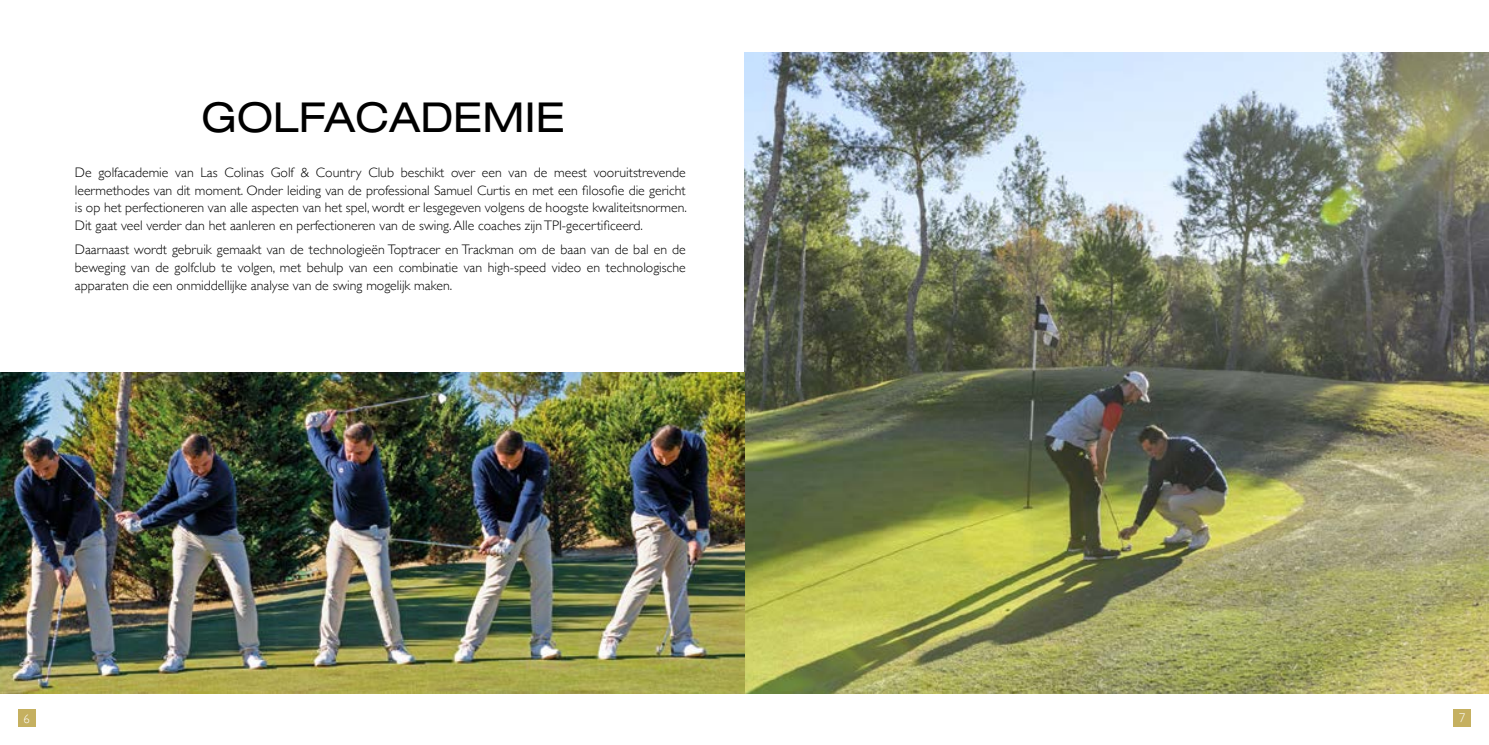
<style>
.page{position:relative;width:1489px;height:745px;background:#fff}
.page>*{position:absolute;margin:0;border:0;box-sizing:border-box;transform-origin:0 0}
.t1{font:expanded 41.25px "Helvetica Neue LT Std";color:#000}
.t2{font:300 13.75px/17.5px "Gill Sans";color:#000;text-align:justify}
.t3{font:300 12.5px "Gill Sans";color:#fff}
</style>
<div class="page">
<div style="left:18px;top:709px;width:17px;height:17px;background:#c5b060"></div>
<div style="left:1453px;top:708px;width:17px;height:18px;background:#c5b060"></div>
<img style="left:744px;top:53px;width:744px;height:639px">
<img style="left:0;top:372px;width:744px;height:320px">
<h1 class="t1" style="left:201px;top:92px;width:365px">GOLFACADEMIE</h1>
<p class="t2" style="left:75px;top:163px;width:613px">De golfacademie van Las Colinas Golf &amp; Country Club beschikt over een van de meest vooruitstrevende leermethodes van dit moment. Onder leiding van de professional Samuel Curtis en met een filosofie die gericht is op het perfectioneren van alle aspecten van het spel, wordt er lesgegeven volgens de hoogste kwaliteitsnormen.<br>Dit gaat veel verder dan het aanleren en perfectioneren van de swing. Alle coaches zijn TPI-gecertificeerd.</p>
<p class="t2" style="left:75px;top:240px;width:612px">Daarnaast wordt gebruik gemaakt van de technologieën Toptracer en Trackman om de baan van de bal en de beweging van de golfclub te volgen, met behulp van een combinatie van high-speed video en technologische apparaten die een onmiddellijke analyse van de swing mogelijk maken.</p>
<p class="t3" style="left:23px;top:708px;width:8px">6</p>
<p class="t3" style="left:1458px;top:707px;width:8px">7</p>
</div>
